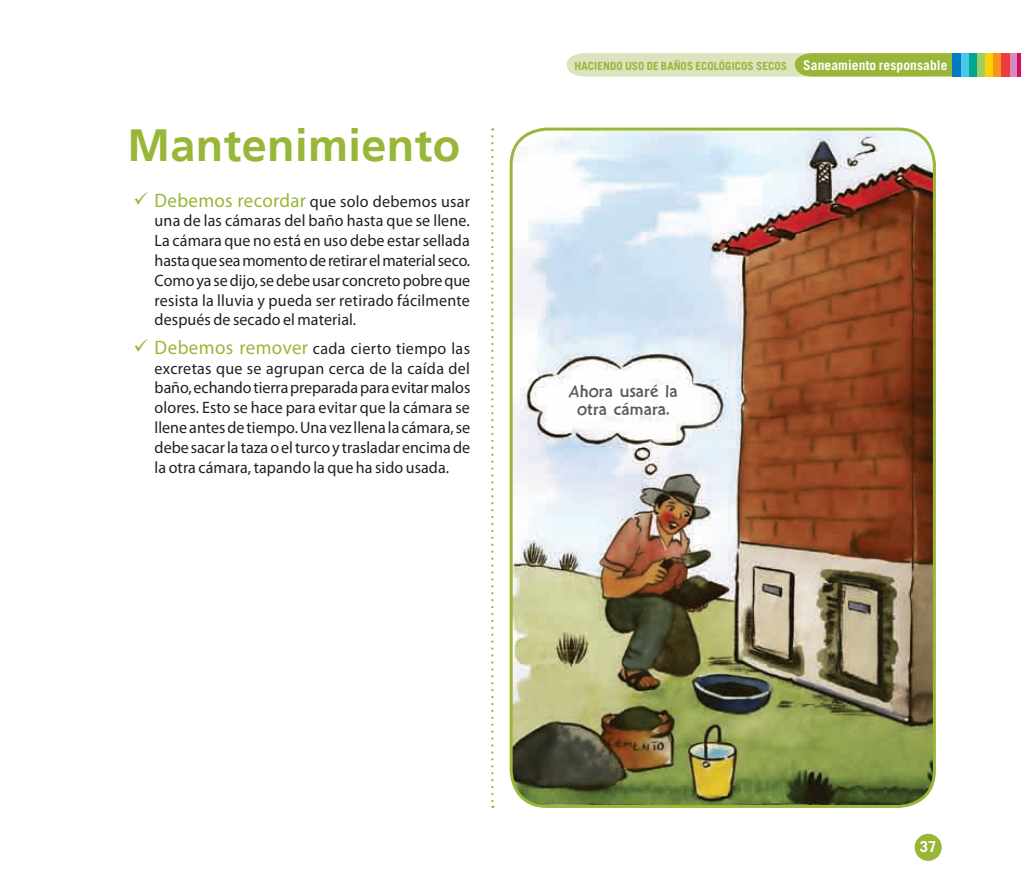
<style>
.page{position:relative;width:1021px;height:893px;background:#fff}
.page>*{position:absolute;margin:0;border:0;box-sizing:border-box;transform-origin:0 0}
.t1{font:700 45px "Frutiger LT";letter-spacing:.01em;color:#98b638}
.t2{font:18px/18px "Cal Sans Medium KA";letter-spacing:.015em;color:#57585a;text-align:center}
.t3{font:16.5px/19.8px "Myriad Pro";letter-spacing:.005em;color:#231f20;text-align:justify}
.t4{font:700 15px "Trade Gothic";color:#fff}
.t5{font:700 13.5px "Trade Gothic";letter-spacing:.01em;color:#fff}
.t6{font:700 11.25px "Trade Gothic";letter-spacing:.01em;color:#98b638}
.s1{font-size:19.5px;color:#98b638}
</style>
<div class="page">
<div style="left:914px;top:834px;width:27px;height:27px;background:#98b638;border-radius:50%"></div>
<svg style="left:566px;top:53px;width:386px;height:24px;background:#c2d38b"></svg>
<div style="left:984px;top:53px;width:9px;height:24px;background:#fed105"></div>
<div style="left:992px;top:53px;width:9px;height:24px;background:#f7951d"></div>
<div style="left:1009px;top:53px;width:8px;height:24px;background:#d38cbd"></div>
<hr style="left:1017px;top:53px;width:3px;height:24px;background:#db0a62">
<div style="left:1001px;top:53px;width:8px;height:24px;background:#ee3a41"></div>
<div style="left:976px;top:53px;width:8px;height:24px;background:#9fce66"></div>
<div style="left:968px;top:53px;width:8px;height:24px;background:#00a78f"></div>
<div style="left:960px;top:53px;width:8px;height:24px;background:#4dc7e9"></div>
<div style="left:952px;top:53px;width:8px;height:24px;background:#007cc2"></div>
<img style="left:511px;top:129px;width:423px;height:677px">
<div style="left:509px;top:128px;width:426px;height:680px;border:3px solid #98b638;border-radius:36px"></div>
<svg style="left:491px;top:128px;width:2px;height:680px"></svg>
<h1 class="t1" style="left:128px;top:119px;width:334px">Mantenimiento</h1>
<p class="t3" style="left:155px;top:191px;width:317px"><span class="s1">Debemos recordar</span> que solo debemos usar una de las cámaras del baño hasta que se llene.<br>La cámara que no está en uso debe estar sellada hasta que sea momento de retirar el material seco.<br>Como ya se dijo, se debe usar concreto pobre que resista la lluvia y pueda ser retirado fácilmente después de secado el material.</p>
<p class="t3" style="left:155px;top:338px;width:317px"><span class="s1">Debemos remover</span> cada cierto tiempo las excretas que se agrupan cerca de la caída del baño, echando tierra preparada para evitar malos olores. Esto se hace para evitar que la cámara se llene antes de tiempo. Una vez llena la cámara, se debe sacar la taza o el turco y trasladar encima de la otra cámara, tapando la que ha sido usada.</p>
<p class="t6" style="left:574px;top:59px;width:213px">HACIENDO USO DE BAÑOS ECOLÓGICOS SECOS</p>
<p class="t5" style="left:803px;top:57px;width:146px">SANEAMIENTO RESPONSABLE</p>
<p class="t2" style="left:569px;top:383px;width:110px">Ahora usaré la otra cámara.</p>
<p class="t4" style="left:919px;top:838px;width:18px">37</p>
</div>
